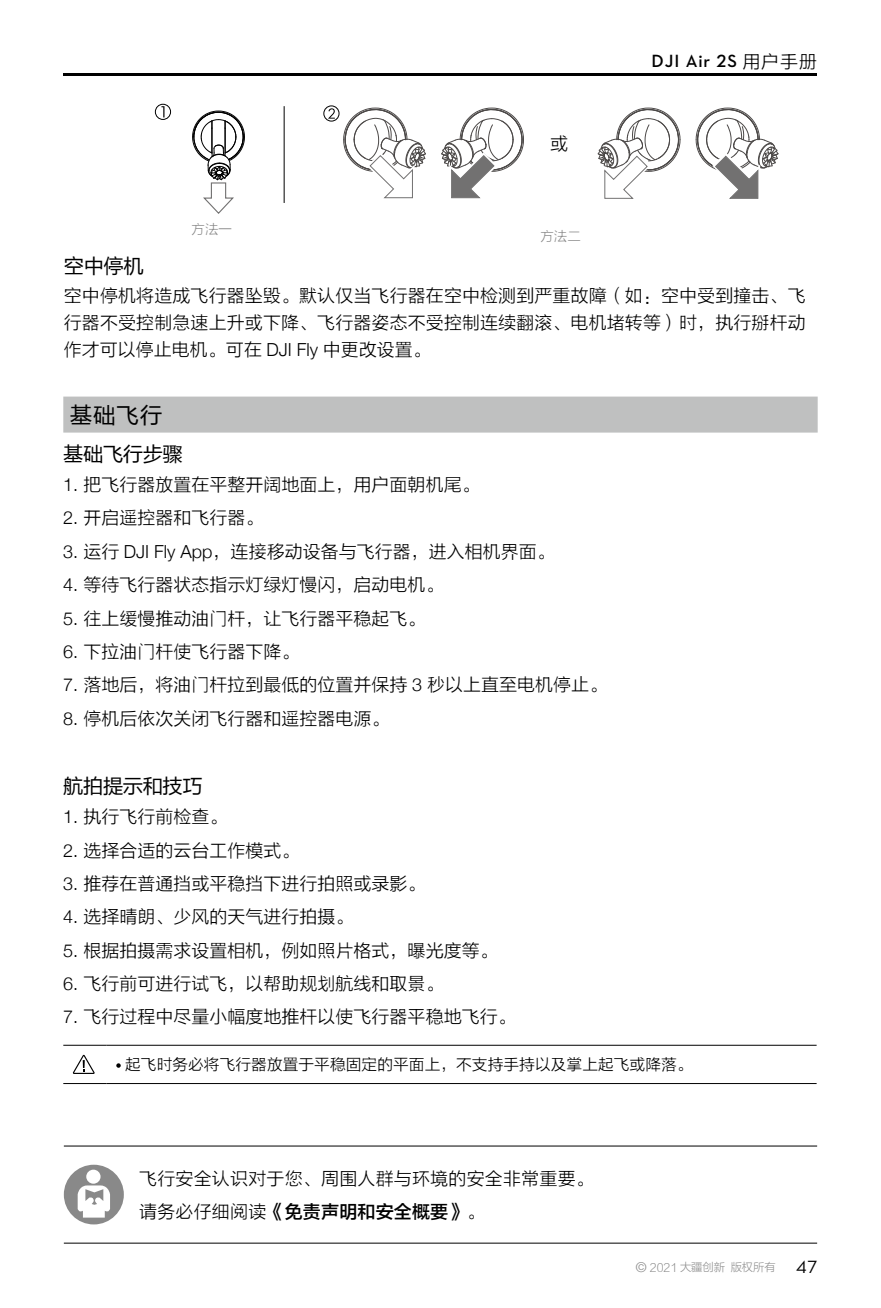
<style>
.page{position:relative;width:881px;height:1308px;background:#fff}
.page>*{position:absolute;margin:0;border:0;box-sizing:border-box;transform-origin:0 0}
.t1{font:22.5px "FZLTHJW GB1 0";color:#000}
.t2{font:20.25px "FZLTHJW GB1 0";letter-spacing:-.02em;color:#000}
.t3{font:18px/27px "FZLTXHK";color:#000;text-align:justify}
.t4{font:18px "FZLTZHK GBK1 0";letter-spacing:.01em;color:#000}
.t5{font:600 18px "Dji";letter-spacing:.05em;color:#000}
.t6{font:15.75px "FZLTXHK";color:#000}
.t7{font:13.5px "FZLTXHK";color:#898989}
.t8{font:11.25px "FZLTXHJW GB1 0";color:#898989}
.s1{font-family:"FZLTXHK";font-weight:400}
.s2{font-family:"Helvetica Neue";font-weight:300}
.s3{font-family:"FZLTXHK"}
.s4{font-family:"Helvetica";font-weight:300;font-size:13.5px}
.s5{font-family:"Dji";font-size:18px;color:#000}
</style>
<div class="page">
<hr style="left:64px;top:74px;width:752px;height:2px;background:#000">
<hr style="left:283px;top:106px;width:1px;height:97px;background:#000">
<div style="left:155px;top:104px;width:16px;height:16px;border:1px solid #000;border-radius:50%"></div>
<svg style="left:161px;top:106px;width:3px;height:11px"></svg>
<div style="left:323px;top:106px;width:16px;height:15px;border:1px solid #000;border-radius:50%"></div>
<svg style="left:328px;top:108px;width:7px;height:11px"></svg>
<svg style="left:343px;top:107px;width:83px;height:92px"></svg>
<svg style="left:441px;top:107px;width:83px;height:92px"></svg>
<svg style="left:192px;top:110px;width:53px;height:104px"></svg>
<div style="left:63px;top:396px;width:754px;height:36px;background:#bfc0c0"></div>
<hr style="left:63px;top:1044px;width:44px;height:1px;background:#000">
<hr style="left:107px;top:1044px;width:709px;height:1px;background:#000">
<hr style="left:63px;top:1083px;width:44px;height:1px;background:#000">
<hr style="left:107px;top:1083px;width:709px;height:1px;background:#000">
<svg style="left:73px;top:1054px;width:22px;height:20px"></svg>
<svg style="left:116px;top:1063px;width:5px;height:4px"></svg>
<svg style="left:64px;top:1164px;width:60px;height:60px"></svg>
<hr style="left:64px;top:1145px;width:752px;height:1px;background:#000">
<hr style="left:64px;top:1242px;width:752px;height:1px;background:#000">
<svg style="left:597px;top:107px;width:83px;height:92px"></svg>
<svg style="left:695px;top:107px;width:83px;height:92px"></svg>
<p class="t7" style="left:191px;top:222px;width:42px">方法一</p>
<p class="t3" style="left:550px;top:131px;width:19px">或</p>
<p class="t7" style="left:540px;top:229px;width:42px">方法二</p>
<p class="t5" style="left:651px;top:52px;width:167px">DJI Air 2S <span class="s1">用户手册</span></p>
<p class="t2" style="left:64px;top:254px;width:81px">空中停机</p>
<p class="t3" style="left:64px;top:283px;width:743px">空中停机将造成飞行器坠毁。默认仅当飞行器在空中检测到严重故障（如：空中受到撞击、飞行器不受控制急速上升或下降、飞行器姿态不受控制连续翻滚、电机堵转等）时，执行掰杆动作才可以停止电机。可在 <span class="s2">DJI Fly</span> 中更改设置。</p>
<p class="t1" style="left:70px;top:402px;width:94px">基础飞行</p>
<p class="t2" style="left:63px;top:443px;width:121px">基础飞行步骤</p>
<p class="t3" style="left:63px;top:471px;width:418px"><span class="s2">1.</span> 把飞行器放置在平整开阔地面上，用户面朝机尾。</p>
<p class="t3" style="left:63px;top:505px;width:202px"><span class="s2">2.</span> 开启遥控器和飞行器。</p>
<p class="t3" style="left:63px;top:538px;width:493px"><span class="s2">3.</span> 运行 <span class="s2">DJI Fly App</span>，连接移动设备与飞行器，进入相机界面。</p>
<p class="t3" style="left:63px;top:572px;width:382px"><span class="s2">4.</span> 等待飞行器状态指示灯绿灯慢闪，启动电机。</p>
<p class="t3" style="left:63px;top:605px;width:364px"><span class="s2">5.</span> 往上缓慢推动油门杆，让飞行器平稳起飞。</p>
<p class="t3" style="left:63px;top:638px;width:238px"><span class="s2">6.</span> 下拉油门杆使飞行器下降。</p>
<p class="t3" style="left:63px;top:672px;width:545px"><span class="s2">7.</span> 落地后，将油门杆拉到最低的位置并保持 <span class="s2">3</span> 秒以上直至电机停止。</p>
<p class="t3" style="left:63px;top:705px;width:328px"><span class="s2">8.</span> 停机后依次关闭飞行器和遥控器电源。</p>
<p class="t2" style="left:63px;top:775px;width:141px">航拍提示和技巧</p>
<p class="t3" style="left:63px;top:803px;width:166px"><span class="s2">1.</span> 执行飞行前检查。</p>
<p class="t3" style="left:63px;top:837px;width:238px"><span class="s2">2.</span> 选择合适的云台工作模式。</p>
<p class="t3" style="left:63px;top:870px;width:364px"><span class="s2">3.</span> 推荐在普通挡或平稳挡下进行拍照或录影。</p>
<p class="t3" style="left:63px;top:904px;width:292px"><span class="s2">4.</span> 选择晴朗、少风的天气进行拍摄。</p>
<p class="t3" style="left:63px;top:937px;width:436px"><span class="s2">5.</span> 根据拍摄需求设置相机，例如照片格式，曝光度等。</p>
<p class="t3" style="left:63px;top:970px;width:382px"><span class="s2">6.</span> 飞行前可进行试飞，以帮助规划航线和取景。</p>
<p class="t3" style="left:63px;top:1004px;width:454px"><span class="s2">7.</span> 飞行过程中尽量小幅度地推杆以使飞行器平稳地飞行。</p>
<p class="t6" style="left:125px;top:1056px;width:569px">起飞时务必将飞行器放置于平稳固定的平面上，不支持手持以及掌上起飞或降落。</p>
<p class="t3" style="left:139px;top:1165px;width:456px">飞行安全认识对于您、周围人群与环境的安全非常重要。</p>
<p class="t4" style="left:139px;top:1201px;width:347px"><span class="s3">请务必仔细阅读</span>《免责声明和安全概要》<span class="s3">。</span></p>
<p class="t8" style="left:635px;top:1261px;width:183px"><span class="s4">©</span> 2021 大疆创新 版权所有 <span class="s5">47</span></p>
</div>
